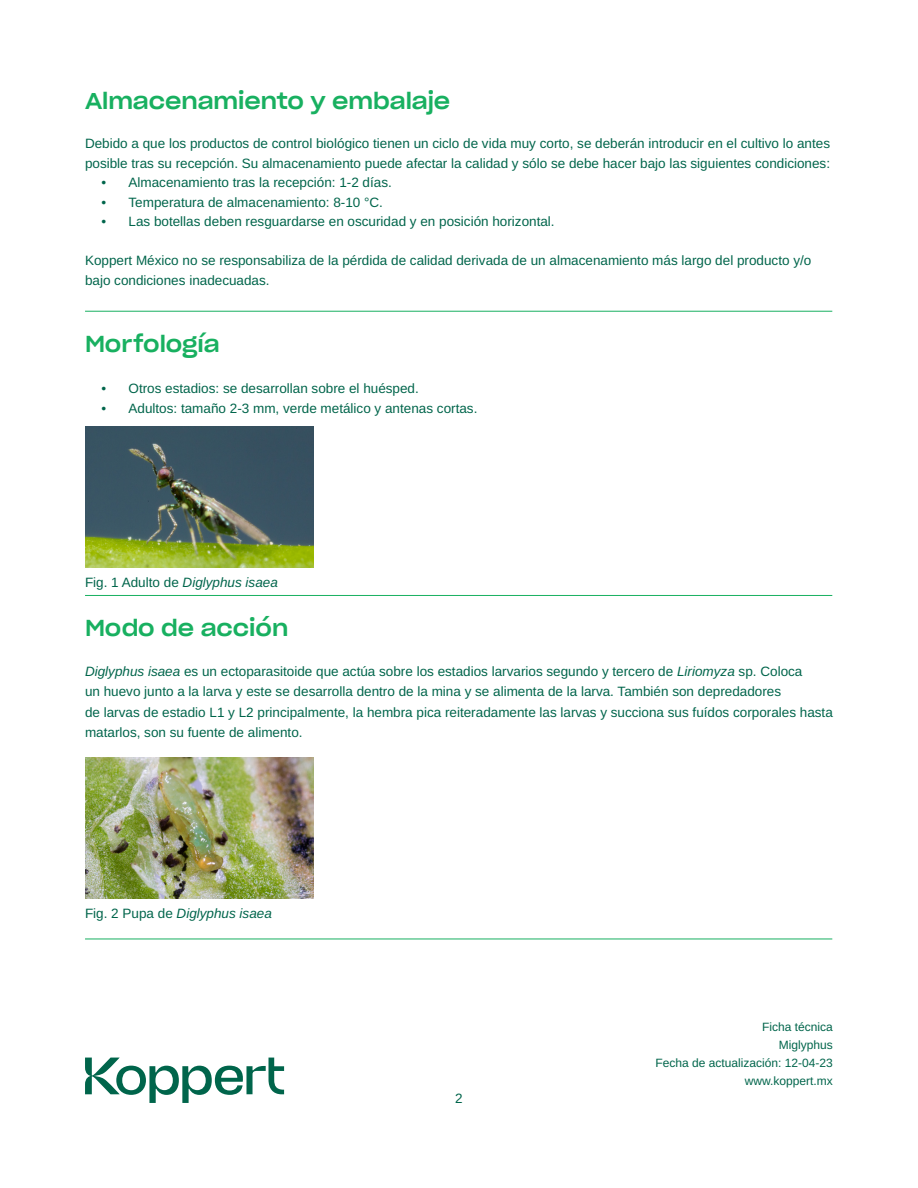
<style>
.page{position:relative;width:918px;height:1188px;background:#fff}
.page>*{position:absolute;margin:0;border:0;box-sizing:border-box;transform-origin:0 0}
.t1{font:22.5px "Sharp Grotesk Medium 22";letter-spacing:-.005em;color:#18b060}
.cuerpo{font:13.5px/19.5px "Arimo";color:#00654b}
.t2{font:italic 13.5px "Arimo";color:#00654b}
.t3{font:12px/18px "Arimo";color:#00654b;text-align:right}
.s1{font-style:normal}
.s2{font-style:italic}
</style>
<div class="page">
<svg style="left:85px;top:1058px;width:199px;height:45px"></svg>
<hr style="left:85px;top:311px;width:747px;height:1px;background:#18b060">
<hr style="left:85px;top:595px;width:747px;height:1px;background:#18b060">
<hr style="left:85px;top:939px;width:747px;height:1px;background:#18b060">
<img style="left:85px;top:426px;width:228px;height:142px">
<img style="left:85px;top:757px;width:228px;height:142px">
<p class="t1" style="left:85px;top:81px;width:367px">Almacenamiento y embalaje</p>
<p class="cuerpo" style="left:85px;top:134px;width:747px">Debido a que los productos de control biológico tienen un ciclo de vida muy corto, se deberán introducir en el cultivo lo antes posible tras su recepción. Su almacenamiento puede afectar la calidad y sólo se debe hacer bajo las siguientes condiciones:</p>
<p class="cuerpo" style="left:102px;top:173px;width:292px">• Almacenamiento tras la recepción: 1-2 días.</p>
<p class="cuerpo" style="left:102px;top:192px;width:283px">• Temperatura de almacenamiento: 8-10 °C.</p>
<p class="cuerpo" style="left:102px;top:212px;width:455px">• Las botellas deben resguardarse en oscuridad y en posición horizontal.</p>
<p class="cuerpo" style="left:85px;top:251px;width:728px">Koppert México no se responsabiliza de la pérdida de calidad derivada de un almacenamiento más largo del producto y/o</p>
<p class="cuerpo" style="left:85px;top:270px;width:186px">bajo condiciones inadecuadas.</p>
<p class="t1" style="left:85px;top:324px;width:136px">Morfología</p>
<p class="cuerpo" style="left:102px;top:379px;width:319px">• Otros estadios: se desarrollan sobre el huésped.</p>
<p class="cuerpo" style="left:102px;top:399px;width:377px">• Adultos: tamaño 2-3 mm, verde metálico y antenas cortas.</p>
<p class="t2" style="left:85px;top:573px;width:194px"><span class="s1">Fig. 1 Adulto de</span> Diglyphus isaea</p>
<p class="t1" style="left:85px;top:608px;width:205px">Modo de acción</p>
<p class="cuerpo" style="left:85px;top:662px;width:719px"><span class="s2">Diglyphus isaea</span> es un ectoparasitoide que actúa sobre los estadios larvarios segundo y tercero de <span class="s2">Liriomyza</span> sp. Coloca</p>
<p class="cuerpo" style="left:85px;top:682px;width:698px">un huevo junto a la larva y este se desarrolla dentro de la mina y se alimenta de la larva. También son depredadores</p>
<p class="cuerpo" style="left:85px;top:702px;width:749px;line-height:20.2px">de larvas de estadio L1 y L2 principalmente, la hembra pica reiteradamente las larvas y succiona sus fuídos corporales hasta matarlos, son su fuente de alimento.</p>
<p class="t2" style="left:85px;top:904px;width:188px"><span class="s1">Fig. 2 Pupa de</span> Diglyphus isaea</p>
<p class="cuerpo" style="left:455px;top:1089px;width:9px">2</p>
<p class="t3" style="left:656px;top:1018px;width:179px">Ficha técnica<br>Miglyphus<br>Fecha de actualización: 12-04-23 www.koppert.mx</p>
</div>
